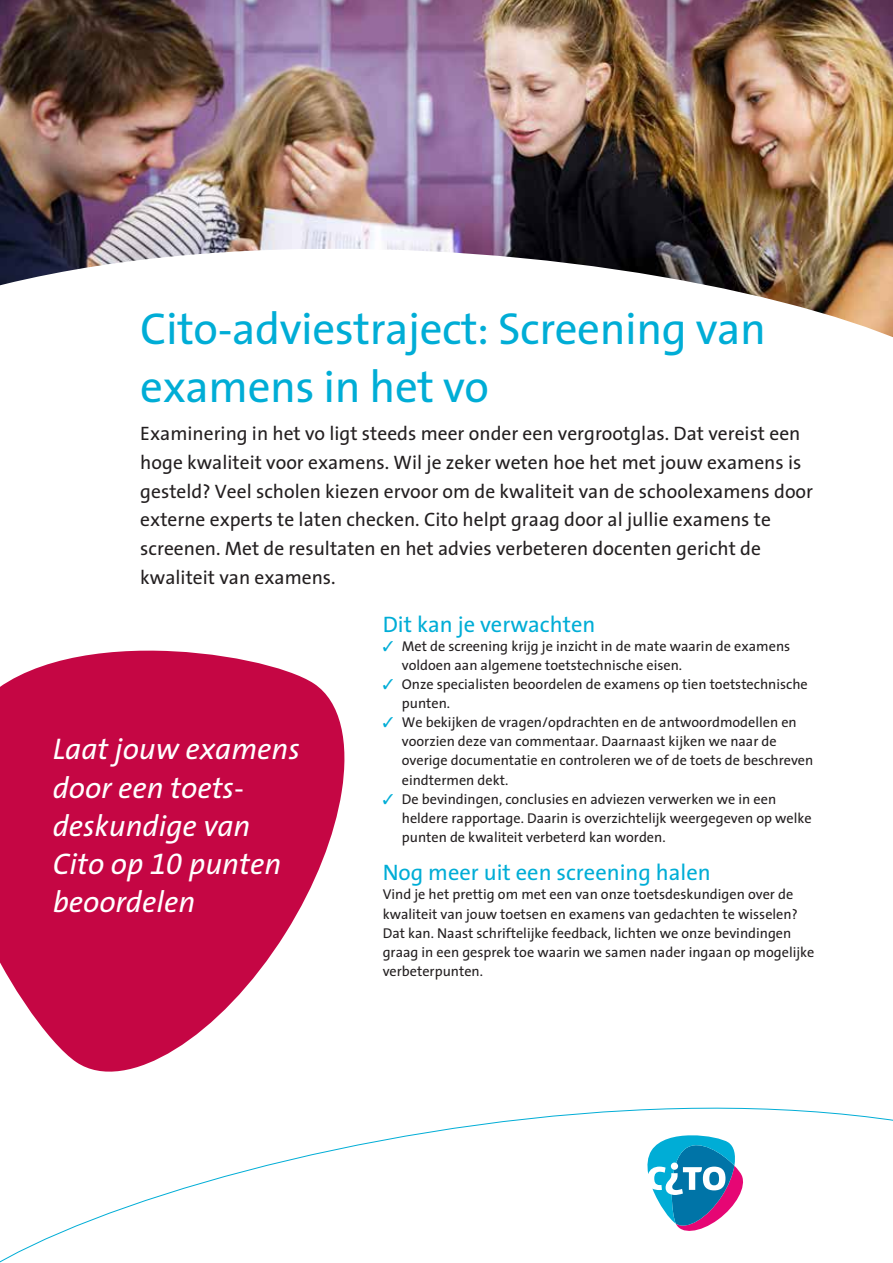
<style>
.page{position:relative;width:893px;height:1263px;background:#fff}
.page>*{position:absolute;margin:0;border:0;box-sizing:border-box;transform-origin:0 0}
.t1{font:45px/57.4px "Cito The Sans";letter-spacing:-.01em;color:#00add6}
.t2{font:italic 30px/38.2px "Cito The Sans";color:#fff}
.t3{font:22.5px "Cito The Sans";color:#00add6}
.t4{font:19.5px/28.7px "Cito The Sans";color:#231f20}
.t5{font:14.25px/19.2px "Cito The Sans";color:#231f20}
.s1{color:#00add6}
</style>
<div class="page">
<img style="left:0;top:0;width:893px;height:128px">
<img style="left:0;top:128px;width:893px;height:209px">
<svg style="left:0;top:1107px;width:893px;height:156px"></svg>
<svg style="left:634px;top:1125px;width:115px;height:113px"></svg>
<svg style="left:0;top:1107px;width:395px;height:4px"></svg>
<svg style="left:0;top:650px;width:345px;height:422px;fill:#c50644"></svg>
<h1 class="t1" style="left:140px;top:299px;width:627px">Cito-adviestraject: Screening van examens in het vo</h1>
<p class="t4" style="left:140px;top:419px;width:674px">Examinering in het vo ligt steeds meer onder een vergrootglas. Dat vereist een hoge kwaliteit voor examens. Wil je zeker weten hoe het met jouw examens is gesteld? Veel scholen kiezen ervoor om de kwaliteit van de schoolexamens door externe experts te laten checken. Cito helpt graag door al jullie examens te screenen. Met de resultaten en het advies verbeteren docenten gericht de kwaliteit van examens.</p>
<h2 class="t2" style="left:53px;top:729px;width:249px">Laat jouw examens door een toets&shy;deskundige van<br>Cito op 10 punten beoordelen</h2>
<h3 class="t3" style="left:383px;top:605px;width:214px">Dit kan je verwachten</h3>
<p class="t5" style="left:402px;top:636px;width:390px;text-indent:-19px"><span class="s1">✓</span> Met de screening krijg je inzicht in de mate waarin de examens voldoen aan algemene toetstechnische eisen.</p>
<p class="t5" style="left:402px;top:674px;width:407px;text-indent:-19px"><span class="s1">✓</span> Onze specialisten beoordelen de examens op tien toetstechnische punten.</p>
<p class="t5" style="left:402px;top:712px;width:413px;text-indent:-19px"><span class="s1">✓</span> We bekijken de vragen/opdrachten en de antwoordmodellen en voorzien deze van commentaar. Daarnaast kijken we naar de overige documentatie en controleren we of de toets de beschreven eindtermen dekt.</p>
<p class="t5" style="left:402px;top:789px;width:411px;text-indent:-19px"><span class="s1">✓</span> De bevindingen, conclusies en adviezen verwerken we in een heldere rapportage. Daarin is overzichtelijk weergegeven op welke punten de kwaliteit verbeterd kan worden.</p>
<h3 class="t3" style="left:383px;top:854px;width:330px">Nog meer uit een screening halen</h3>
<p class="t5" style="left:383px;top:884px;width:433px">Vind je het prettig om met een van onze toetsdeskundigen over de kwaliteit van jouw toetsen en examens van gedachten te wisselen?<br>Dat kan. Naast schriftelijke feedback, lichten we onze bevindingen graag in een gesprek toe waarin we samen nader ingaan op mogelijke verbeterpunten.</p>
</div>
